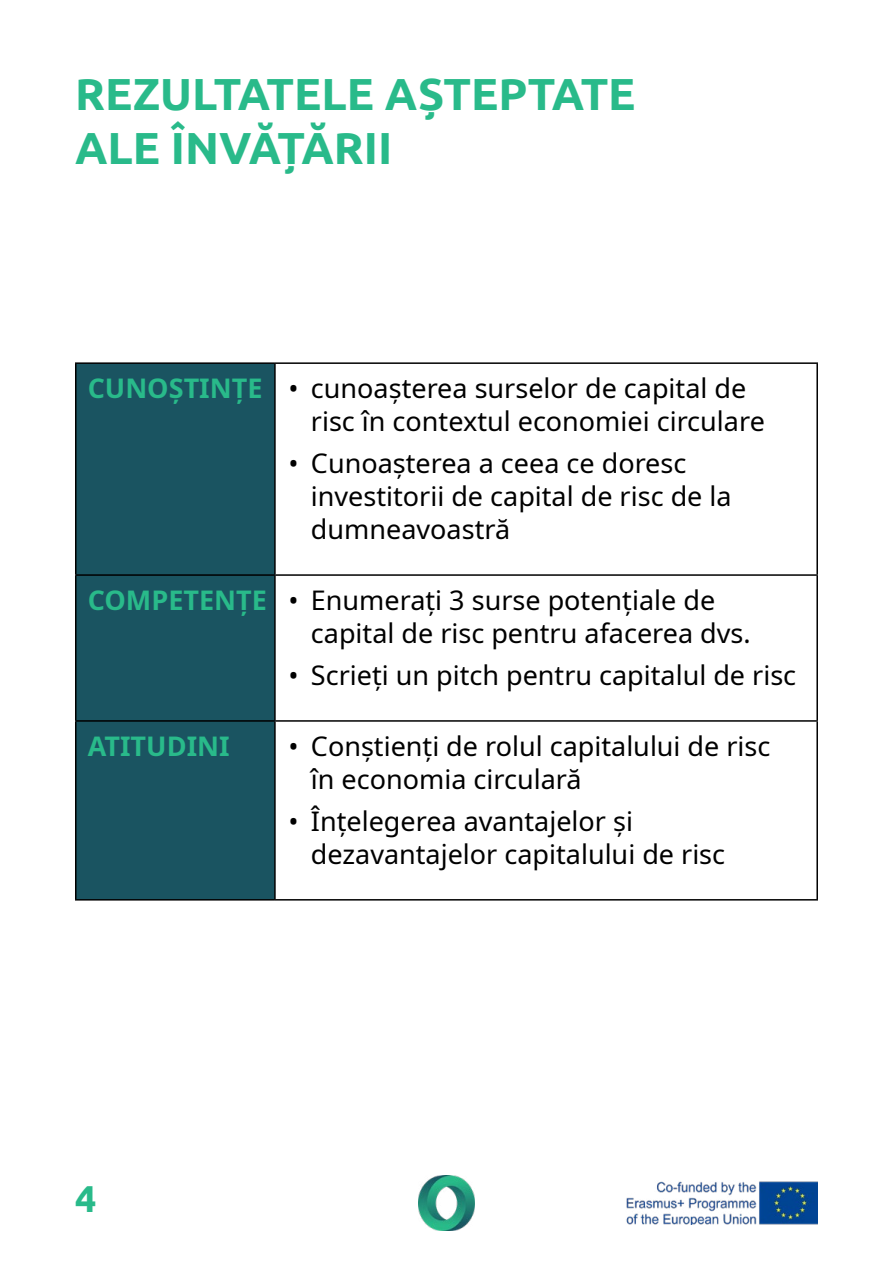
<style>
.page{position:relative;width:893px;height:1263px;background:#fff}
.page>*{position:absolute;margin:0;border:0;box-sizing:border-box;transform-origin:0 0}
.t1{font:700 45px/54px "Ubuntu";color:#29ba8a}
.t2{font:700 37.5px "Ubuntu";color:#29ba8a}
.t3{font:27px/33px "Noto Sans";color:#000}
.t4{font:700 27px "Noto Sans";color:#29ba8a}
.s1{font-weight:700;color:#29ba8a}
</style>
<div class="page">
<img style="left:626px;top:1181px;width:192px;height:43px">
<img style="left:419px;top:1175px;width:55px;height:56px">
<div style="left:76px;top:364px;width:198px;height:535px;background:#1a5461"></div>
<hr style="left:275px;top:362px;width:543px;height:2px;background:#000">
<hr style="left:816px;top:364px;width:2px;height:210px;background:#000">
<hr style="left:275px;top:574px;width:543px;height:2px;background:#000">
<hr style="left:816px;top:576px;width:2px;height:144px;background:#000">
<hr style="left:275px;top:720px;width:543px;height:2px;background:#000">
<hr style="left:816px;top:722px;width:2px;height:177px;background:#000">
<hr style="left:275px;top:899px;width:543px;height:1px;background:#000">
<hr style="left:75px;top:362px;width:200px;height:2px;background:#000">
<hr style="left:75px;top:364px;width:1px;height:210px;background:#000">
<hr style="left:274px;top:364px;width:2px;height:210px;background:#000">
<hr style="left:75px;top:574px;width:200px;height:2px;background:#000">
<hr style="left:75px;top:576px;width:1px;height:144px;background:#000">
<hr style="left:274px;top:576px;width:2px;height:144px;background:#000">
<hr style="left:75px;top:720px;width:200px;height:2px;background:#000">
<hr style="left:75px;top:722px;width:1px;height:177px;background:#000">
<hr style="left:274px;top:722px;width:2px;height:177px;background:#000">
<hr style="left:75px;top:899px;width:200px;height:1px;background:#000">
<h1 class="t1" style="left:75px;top:66px;width:562px">REZULTATELE AȘTEPTATE<br>ALE ÎNVĂȚĂRII</h1>
<p class="t3" style="left:311px;top:372px;width:455px;text-indent:-223px"><span class="s1">CUNOȘTINȚE</span> • cunoașterea surselor de capital de risc în contextul economiei circulare</p>
<p class="t3" style="left:311px;top:447px;width:422px;text-indent:-22px">• Cunoașterea a ceea ce doresc investitorii de capital de risc de la dumneavoastră</p>
<p class="t3" style="left:311px;top:584px;width:441px;text-indent:-223px"><span class="s1">COMPETENȚE</span> • Enumerați 3 surse potențiale de capital de risc pentru afacerea dvs.</p>
<p class="t3" style="left:288px;top:659px;width:509px">• Scrieți un pitch pentru capitalul de risc</p>
<p class="t4" style="left:88px;top:727px;width:143px">ATITUDINI</p>
<p class="t3" style="left:311px;top:730px;width:461px;text-indent:-22px">• Conștienți de rolul capitalului de risc în economia circulară</p>
<p class="t3" style="left:311px;top:805px;width:416px;text-indent:-22px">• Înțelegerea avantajelor și dezavantajelor capitalului de risc</p>
<h2 class="t2" style="left:75px;top:1175px;width:23px">4</h2>
</div>
